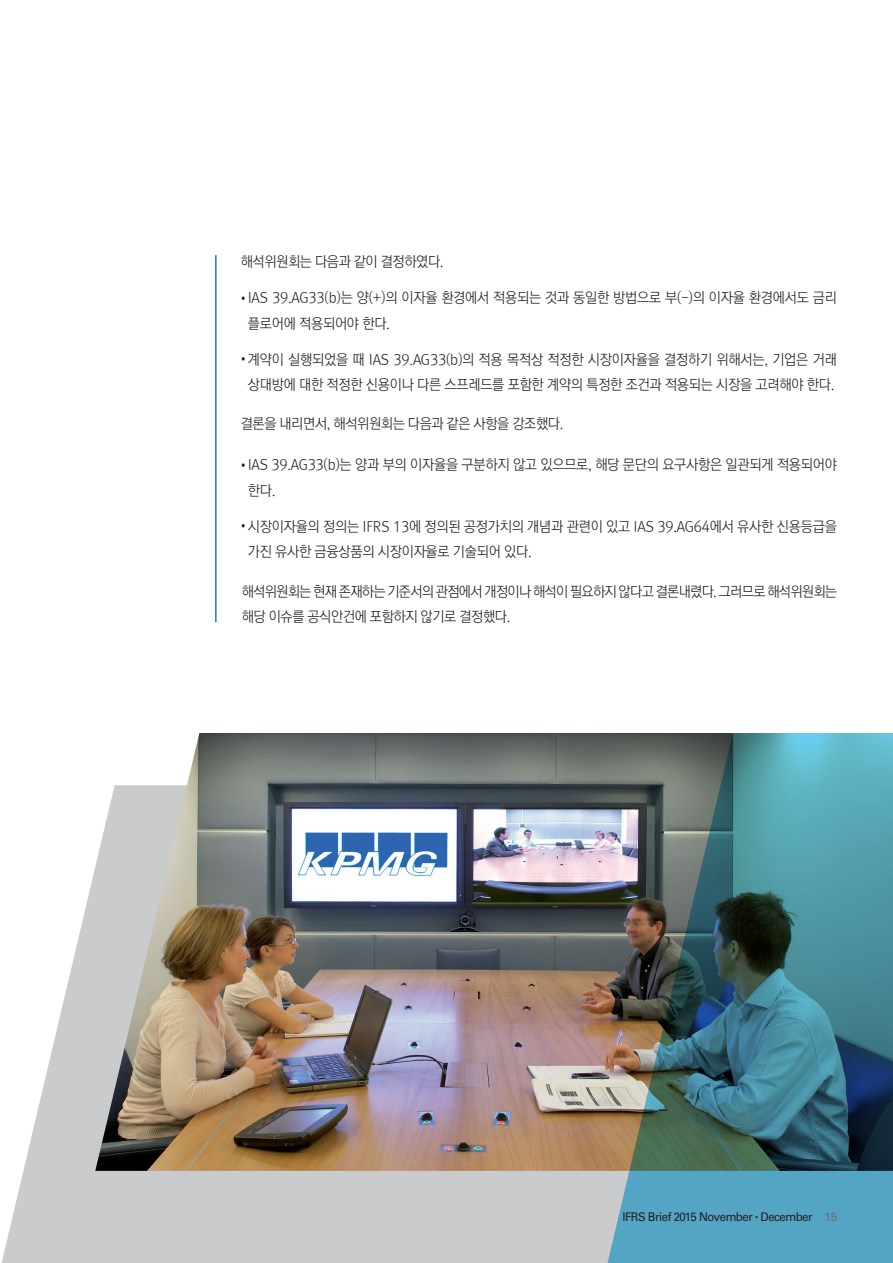
<style>
.page{position:relative;width:893px;height:1263px;background:#fff}
.page>*{position:absolute;margin:0;border:0;box-sizing:border-box;transform-origin:0 0}
.t1{font:14.25px/25.5px "Rix Go L";letter-spacing:-.015em;color:#231f20;scale:.95 1}
.t2{font:14.25px/25.5px "Rix Go L";letter-spacing:-.05em;color:#231f20;scale:.95 1}
.t3{font:12px "Univers 55 Roman";letter-spacing:-.04em;color:#231f20;scale:.95 1}
.t4{font:3px "YDIYGO120 KSCPC EUC H";color:#231f20}
.s1{color:#6c6d70}
</style>
<div class="page">
<svg style="left:2px;top:869px;width:599px;height:394px;fill:#cacbcc"></svg>
<img style="left:95px;top:733px;width:506px;height:438px">
<img style="left:601px;top:733px;width:292px;height:530px">
<hr style="left:215px;top:255px;width:2px;height:367px;background:#1a8196">
<p class="t1" style="left:241px;top:249px;width:215px">해석위원회는 다음과 같이 결정하였다.</p>
<p class="t1" style="left:248px;top:285px;width:622px">IAS 39.AG33(b)는 양(+)의 이자율 환경에서 적용되는 것과 동일한 방법으로 부(-)의 이자율 환경에서도 금리 플로어에 적용되어야 한다.</p>
<p class="t1" style="left:248px;top:347px;width:622px">계약이 실행되었을 때 IAS 39.AG33(b)의 적용 목적상 적정한 시장이자율을 결정하기 위해서는, 기업은 거래 상대방에 대한 적정한 신용이나 다른 스프레드를 포함한 계약의 특정한 조건과 적용되는 시장을 고려해야 한다.</p>
<p class="t1" style="left:241px;top:411px;width:341px">결론을 내리면서, 해석위원회는 다음과 같은 사항을 강조했다.</p>
<p class="t1" style="left:248px;top:452px;width:622px">IAS 39.AG33(b)는 양과 부의 이자율을 구분하지 않고 있으므로, 해당 문단의 요구사항은 일관되게 적용되어야 한다.</p>
<p class="t1" style="left:248px;top:514px;width:622px">시장이자율의 정의는 IFRS 13에 정의된 공정가치의 개념과 관련이 있고 IAS 39.AG64에서 유사한 신용등급을 가진 유사한 금융상품의 시장이자율로 기술되어 있다.</p>
<p class="t2" style="left:242px;top:579px;width:628px">해석위원회는 현재 존재하는 기준서의 관점에서 개정이나 해석이 필요하지 않다고 결론내렸다. 그러므로 해석위원회는 해당 이슈를 공식안건에 포함하지 않기로 결정했다.</p>
<p class="t3" style="left:622px;top:1209px;width:139px">IFRS Brief 2015 November</p>
<p class="t4" style="left:755px;top:1215px;width:4px">●</p>
<p class="t3" style="left:761px;top:1209px;width:82px">December <span class="s1">15</span></p>
</div>
